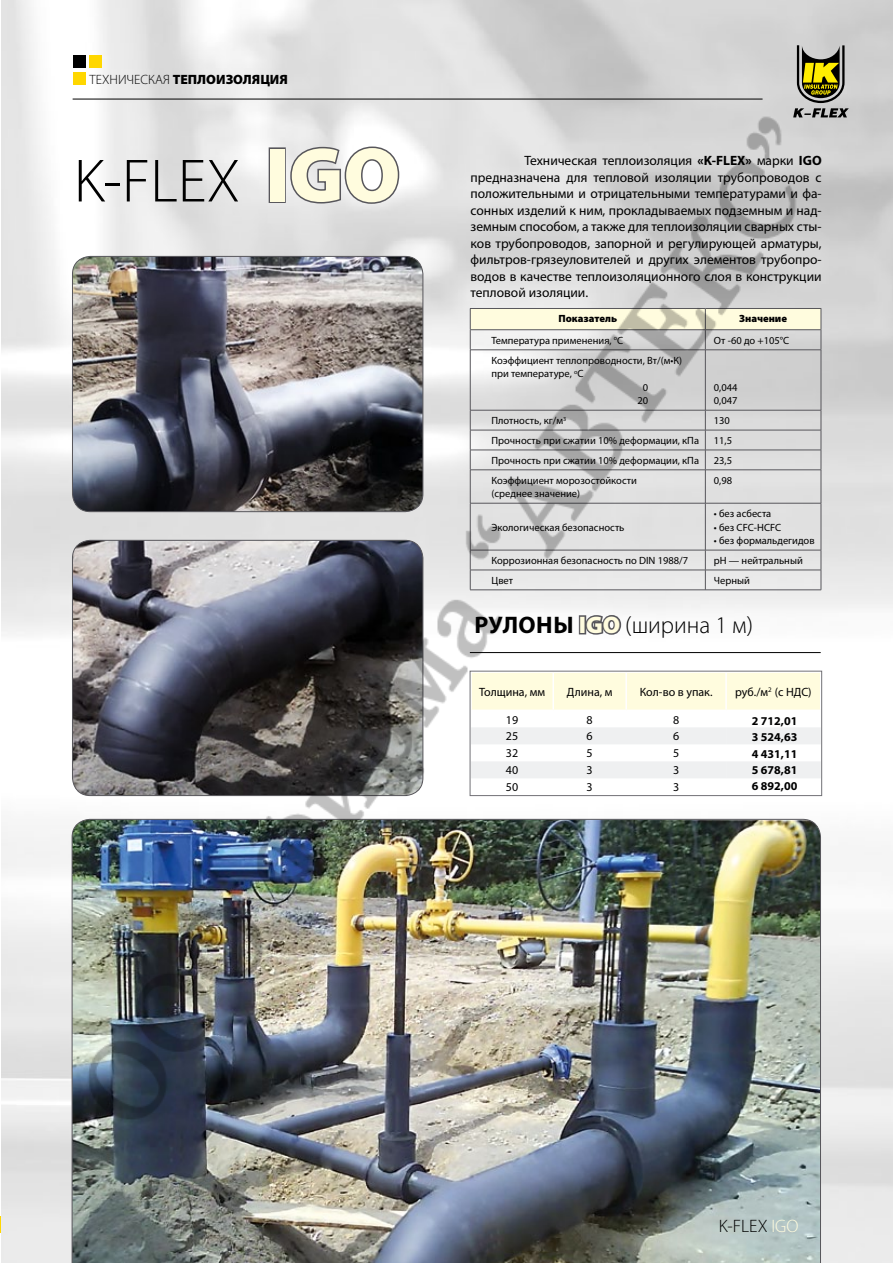
<style>
.page{position:relative;width:893px;height:1263px;background:#fff}
.page>*{position:absolute;margin:0;border:0;box-sizing:border-box;transform-origin:0 0}
.t1{font:300 61.5px "Myriad Pro";color:#000}
.t2{font:300 24px "Myriad Pro";color:#000}
.t3{font:300 18px "Myriad Pro";color:#000}
.t4{font:13.5px/16.5px "Myriad Pro";color:#000;text-align:justify}
.t5{font:900 13.5px "Myriad Pro";color:#000}
.t6{font:12px "Myriad Pro";color:#000}
.t7{font:700 12px/16.2px "Myriad Pro";color:#000;text-align:justify}
.t8{font:10.5px/13.5px "Myriad Pro";color:#000}
.t9{font:900 10.5px "Myriad Pro";color:#000}
.s1{font-weight:300}
.s2{font-weight:900;font-size:78px;color:#fffcde}
.s3{font-weight:700}
.s4{font-weight:900;color:#fffcde}
.s5{color:#fffcde}
</style>
<div class="page">
<img style="left:0;top:0;width:893px;height:1263px">
<p class="t5" style="left:90px;top:72px;width:200px"><span class="s1">ТЕХНИЧЕСКАЯ</span> ТЕПЛОИЗОЛЯЦИЯ</p>
<h1 class="t1" style="left:74px;top:147px;width:328px">K-FLEX <span class="s2">IGO</span></h1>
<p class="t4" style="left:471px;top:152px;width:353px;text-indent:54px">Техническая теплоизоляция <span class="s3">«K-FLEX»</span> марки <span class="s3">IGO </span>предназначена для тепловой изоляции трубопроводов с положительными и отрицательными температурами и фа&shy;сонных изделий к ним, прокладываемых подземным и над&shy;земным способом, а также для теплоизоляции сварных сты&shy;ков трубопроводов, запорной и регулирующей арматуры, фильтров-грязеуловителей и других элементов трубопро&shy;водов в качестве теплоизоляционного слоя в конструкции тепловой изоляции.</p>
<p class="t9" style="left:558px;top:313px;width:60px">Показатель</p>
<p class="t9" style="left:739px;top:313px;width:49px">Значение</p>
<p class="t8" style="left:491px;top:333px;width:133px">Температура применения, <sup>о</sup>С</p>
<p class="t8" style="left:714px;top:333px;width:77px">От -60 до +105°C</p>
<p class="t8" style="left:491px;top:353px;width:192px">Коэффициент теплопроводности, Вт/(м•К)</p>
<p class="t8" style="left:491px;top:367px;width:94px">при температуре, <sup>о</sup>С</p>
<p class="t8" style="left:643px;top:380px;width:7px">0</p>
<p class="t8" style="left:638px;top:394px;width:12px">20</p>
<p class="t8" style="left:714px;top:380px;width:25px">0,044<br>0,047</p>
<p class="t8" style="left:491px;top:414px;width:76px">Плотность, кг/м<sup>3</sup></p>
<p class="t8" style="left:714px;top:414px;width:18px">130</p>
<p class="t8" style="left:491px;top:433px;width:209px">Прочность при сжатии 10% деформации, кПа</p>
<p class="t8" style="left:714px;top:433px;width:20px">11,5</p>
<p class="t8" style="left:491px;top:453px;width:209px">Прочность при сжатии 10% деформации, кПа</p>
<p class="t8" style="left:714px;top:453px;width:20px">23,5</p>
<p class="t8" style="left:491px;top:473px;width:147px">Коэффициент морозостойкости (среднее значение)</p>
<p class="t8" style="left:714px;top:473px;width:20px">0,98</p>
<p class="t8" style="left:491px;top:520px;width:134px">Экологическая безопасность</p>
<p class="t8" style="left:714px;top:507px;width:59px">• без асбеста</p>
<p class="t8" style="left:714px;top:520px;width:69px">• без CFC-HCFC</p>
<p class="t8" style="left:714px;top:534px;width:102px">• без формальдегидов</p>
<p class="t8" style="left:491px;top:553px;width:198px">Коррозионная безопасность по DIN 1988/7</p>
<p class="t8" style="left:714px;top:553px;width:90px">pH — нейтральный</p>
<p class="t8" style="left:491px;top:573px;width:23px">Цвет</p>
<p class="t8" style="left:714px;top:573px;width:38px">Черный</p>
<h2 class="t2" style="left:474px;top:612px;width:280px"><span class="s3">рулоны</span> <span class="s4">IGO</span> (ширина 1 м)</h2>
<p class="t6" style="left:479px;top:684px;width:67px">Толщина, мм</p>
<p class="t6" style="left:567px;top:684px;width:47px">Длина, м</p>
<p class="t6" style="left:640px;top:684px;width:74px">Кол-во в упак.</p>
<p class="t6" style="left:735px;top:684px;width:78px">руб./м<sup>2</sup> (с НДС)</p>
<p class="t6" style="left:506px;top:712px;width:14px">19</p>
<p class="t6" style="left:587px;top:712px;width:8px">8</p>
<p class="t6" style="left:673px;top:712px;width:8px">8</p>
<p class="t7" style="left:752px;top:713px;width:47px">2 712,01<br>3 524,63<br>4 431,11<br>5 678,81<br>6 892,00</p>
<p class="t6" style="left:506px;top:729px;width:14px">25</p>
<p class="t6" style="left:587px;top:729px;width:8px">6</p>
<p class="t6" style="left:673px;top:729px;width:8px">6</p>
<p class="t6" style="left:506px;top:746px;width:14px">32</p>
<p class="t6" style="left:587px;top:746px;width:8px">5</p>
<p class="t6" style="left:673px;top:746px;width:8px">5</p>
<p class="t6" style="left:506px;top:763px;width:14px">40</p>
<p class="t6" style="left:587px;top:763px;width:8px">3</p>
<p class="t6" style="left:673px;top:763px;width:8px">3</p>
<p class="t6" style="left:506px;top:780px;width:14px">50</p>
<p class="t6" style="left:587px;top:780px;width:8px">3</p>
<p class="t6" style="left:673px;top:780px;width:8px">3</p>
<h3 class="t3" style="left:719px;top:1216px;width:81px">K-FLEX <span class="s5">IGO</span></h3>
</div>
